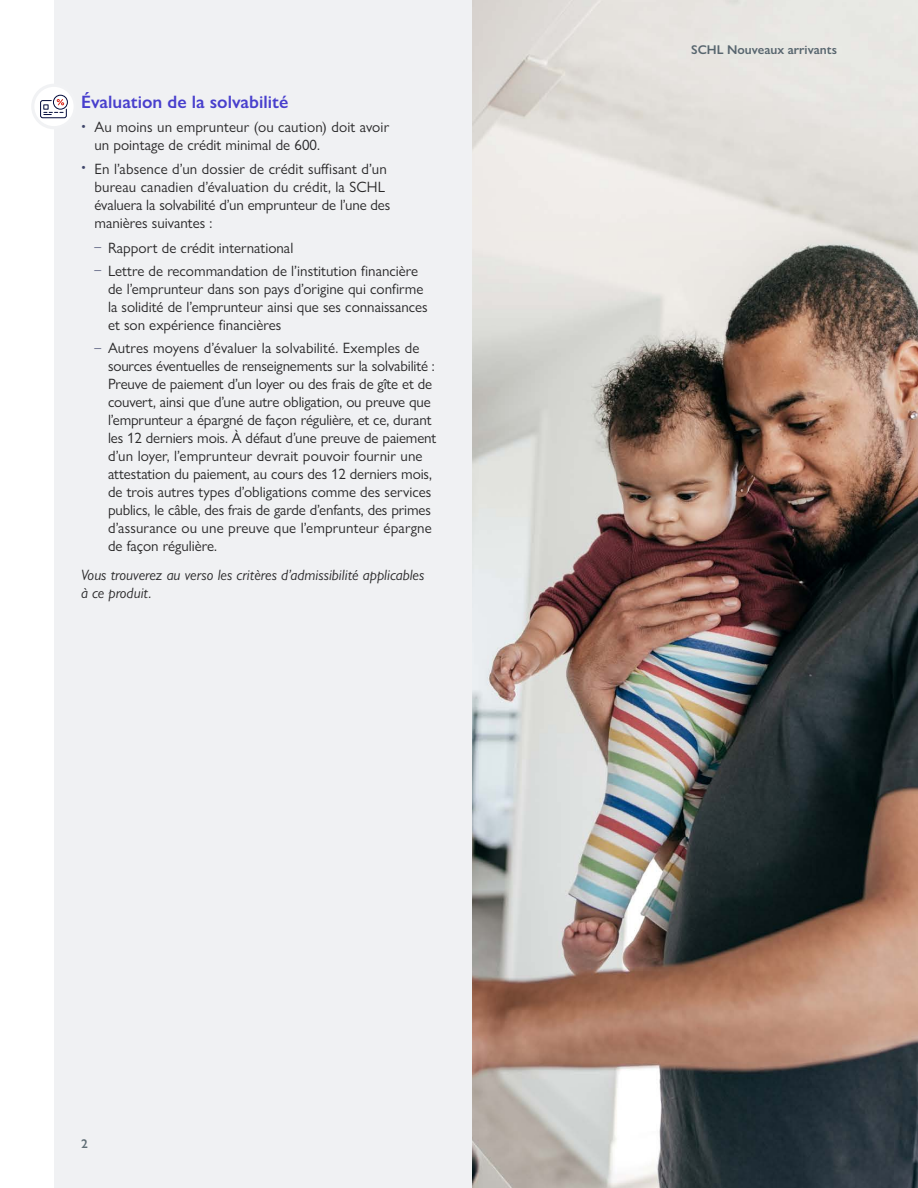
<style>
.page{position:relative;width:918px;height:1188px;background:#fff}
.page>*{position:absolute;margin:0;border:0;box-sizing:border-box;transform-origin:0 0}
.t1{font:600 18px "Gill Sans Nova";color:#483fcd}
.t2{font:15px/18px "Gill Sans Nova";color:#292829}
.t3{font:italic 15px/18px "Gill Sans Nova";color:#292829}
.t4{font:600 12.75px "Gill Sans Nova";color:#58666f}
.t5{font:600 12.75px "Gill Sans Nova";color:#606e76}
.s1{font-size:13.5px;color:#40466b}
</style>
<div class="page">
<div style="left:54px;top:0;width:864px;height:1188px;background:#f0f1f3"></div>
<img style="left:472px;top:0;width:446px;height:1188px">
<div style="left:33px;top:85px;width:42px;height:43px;background:#fff;border-radius:50%"></div>
<div style="left:31px;top:84px;width:46px;height:45px;border:3px solid #f1f2f4;border-radius:50%"></div>
<svg style="left:40px;top:94px;width:28px;height:25px"></svg>
<h3 class="t1" style="left:81px;top:90px;width:209px">Évaluation de la solvabilité</h3>
<p class="t2" style="left:94px;top:118px;width:296px;text-indent:-14px"><span class="s1">•</span> Au moins un emprunteur (ou caution) doit avoir un pointage de crédit minimal de 600.</p>
<p class="t2" style="left:94px;top:160px;width:297px;text-indent:-14px"><span class="s1">•</span> En l’absence d’un dossier de crédit suffisant d’un bureau canadien d’évaluation du crédit, la SCHL évaluera la solvabilité d’un emprunteur de l’une des manières suivantes :</p>
<p class="t2" style="left:94px;top:238px;width:200px"><span class="s1">–</span> Rapport de crédit international</p>
<p class="t2" style="left:108px;top:262px;width:321px;text-indent:-14px"><span class="s1">–</span> Lettre de recommandation de l’institution financière de l’emprunteur dans son pays d’origine qui confirme la solidité de l’emprunteur ainsi que ses connaissances et son expérience financières</p>
<p class="t2" style="left:108px;top:339px;width:330px;text-indent:-14px"><span class="s1">–</span> Autres moyens d’évaluer la solvabilité. Exemples de sources éventuelles de renseignements sur la solvabilité :<br>Preuve de paiement d’un loyer ou des frais de gîte et de couvert, ainsi que d’une autre obligation, ou preuve que l’emprunteur a épargné de façon régulière, et ce, durant les 12 derniers mois. À défaut d’une preuve de paiement d’un loyer, l’emprunteur devrait pouvoir fournir une attestation du paiement, au cours des 12 derniers mois, de trois autres types d’obligations comme des services publics, le câble, des frais de garde d’enfants, des primes d’assurance ou une preuve que l’emprunteur épargne de façon régulière.</p>
<p class="t3" style="left:81px;top:566px;width:345px">Vous trouverez au verso les critères d’admissibilité applicables à ce produit.</p>
<p class="t5" style="left:81px;top:1135px;width:8px">2</p>
<p class="t4" style="left:691px;top:42px;width:147px">SCHL Nouveaux arrivants</p>
</div>
